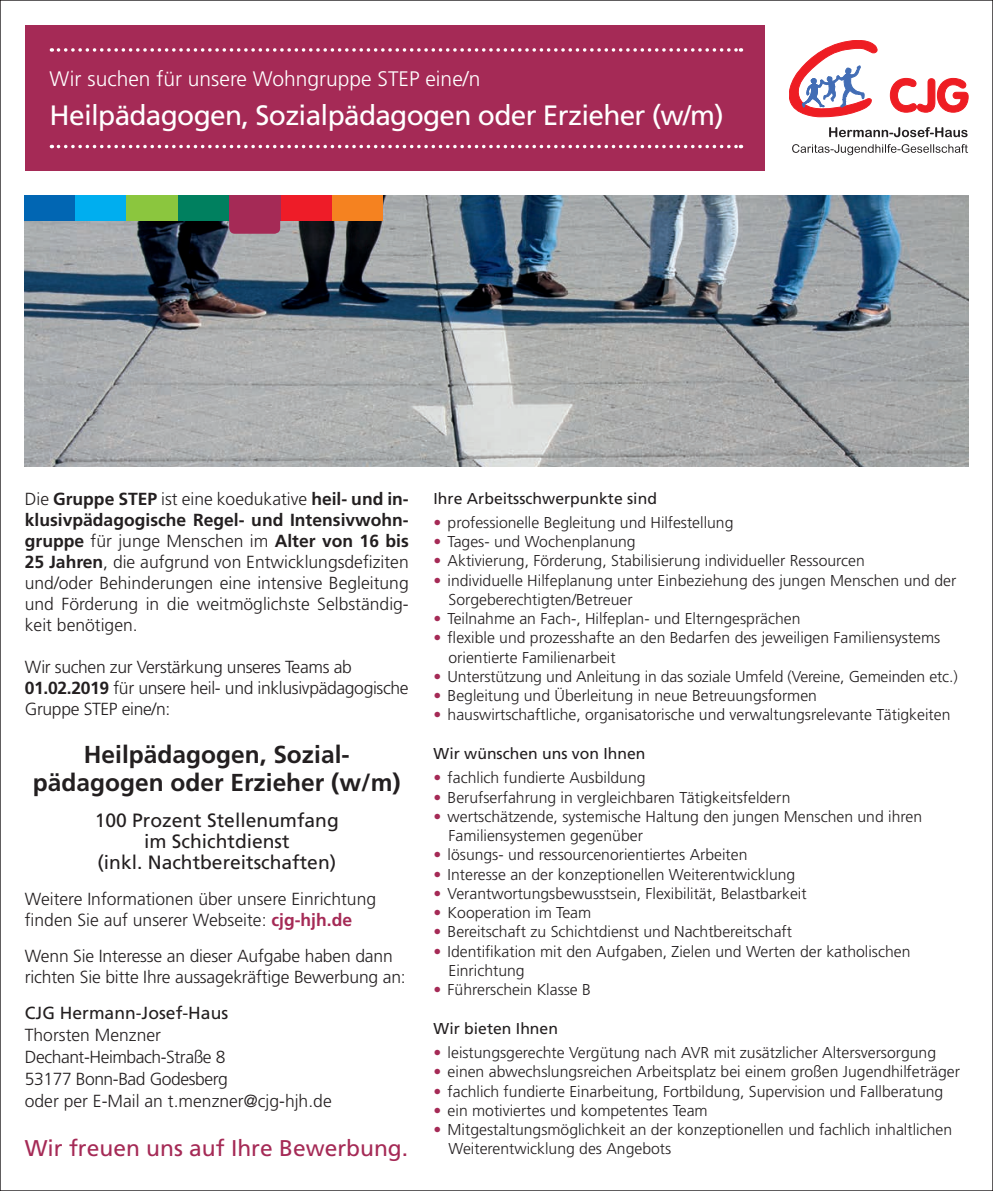
<style>
.page{position:relative;width:993px;height:1191px;background:#fff}
.page>*{position:absolute;margin:0;border:0;box-sizing:border-box;transform-origin:0 0}
.t1{font:28px "Frutiger LT Pro";letter-spacing:-.025em;color:#fff}
.t2{font:700 24.5px/28px "Frutiger LT Pro";color:#231f20;text-align:center}
.t3{font:22.75px "Frutiger LT Pro";color:#a52a56}
.t4{font:300 21px "Frutiger LT Std";color:#fff}
.t5{font:19.25px/21px "Frutiger LT Pro";color:#231f20;text-align:center}
.t6{font:300 17.5px/21px "Frutiger LT Pro";letter-spacing:-.01em;color:#231f20}
.t7{font:17.5px "Frutiger LT Pro";color:#231f20}
.t8{font:300 15.75px/19.2px "Frutiger LT Pro";color:#231f20}
.t9{font:15.75px "Frutiger LT Pro";color:#231f20}
.s1{font-weight:700}
.s2{font-weight:700;color:#a52a56}
.s3{color:#a52a56}
</style>
<div class="page">
<div style="left:25px;top:25px;width:739px;height:145px;background:#a52a56"></div>
<svg style="left:58px;top:48px;width:683px;height:4px"></svg>
<svg style="left:58px;top:145px;width:683px;height:3px"></svg>
<img style="left:25px;top:196px;width:942px;height:271px">
<div style="left:229px;top:196px;width:51px;height:38px;background:#a52a56;border-radius:6px"></div>
<div style="left:331px;top:196px;width:51px;height:25px;background:#f58220"></div>
<div style="left:280px;top:196px;width:51px;height:25px;background:#ee1c28"></div>
<div style="left:25px;top:196px;width:51px;height:25px;background:#0166b3"></div>
<div style="left:76px;top:196px;width:51px;height:25px;background:#00aeef"></div>
<div style="left:127px;top:196px;width:51px;height:25px;background:#8bc63e"></div>
<div style="left:178px;top:196px;width:51px;height:25px;background:#00805f"></div>
<div style="left:229px;top:196px;width:51px;height:25px;background:#a52a56"></div>
<svg style="left:829px;top:127px;width:138px;height:10px"></svg>
<svg style="left:792px;top:144px;width:175px;height:11px"></svg>
<svg style="left:890px;top:78px;width:77px;height:34px"></svg>
<svg style="left:789px;top:40px;width:89px;height:77px"></svg>
<h3 class="t4" style="left:50px;top:67px;width:432px">Wir suchen für unsere Wohngruppe STEP eine/n</h3>
<h1 class="t1" style="left:50px;top:99px;width:675px">Heilpädagogen, Sozialpädagogen oder Erzieher (w/m)</h1>
<p class="t6" style="left:25px;top:488px;width:385px;text-align:justify">Die <span class="s1">Gruppe STEP</span> ist eine koedukative <span class="s1">heil- und in&shy;klusivpädagogische Regel- und Intensivwohn&shy;gruppe</span> für junge Menschen im <span class="s1">Alter von 16 bis 25 Jahren</span>, die aufgrund von Entwicklungsdefiziten und/oder Behinderungen eine intensive Begleitung und Förderung in die weitmöglichste Selbständig&shy;keit benötigen.</p>
<p class="t6" style="left:25px;top:656px;width:385px">Wir suchen zur Verstärkung unseres Teams ab<br><span class="s1">01.02.2019</span> für unsere heil- und inklusivpädagogische<br>Gruppe STEP eine/n:</p>
<h2 class="t2" style="left:33px;top:740px;width:369px">Heilpädagogen, Sozial&shy;pädagogen oder Erzieher (w/m)</h2>
<p class="t5" style="left:95px;top:809px;width:245px">100 Prozent Stellenumfang im Schichtdienst<br>(inkl. Nachtbereitschaften)</p>
<p class="t6" style="left:25px;top:888px;width:353px">Weitere Informationen über unsere Einrichtung finden Sie auf unserer Webseite: <span class="s2">cjg-hjh.de</span></p>
<p class="t6" style="left:25px;top:945px;width:382px">Wenn Sie Interesse an dieser Aufgabe haben dann richten Sie bitte Ihre aussagekräftige Bewerbung an:</p>
<p class="t7" style="left:25px;top:1003px;width:205px">CJG Hermann-Josef-Haus</p>
<p class="t6" style="left:25px;top:1024px;width:308px;line-height:21.9px">Thorsten Menzner<br>Dechant-Heimbach-Straße 8<br>53177 Bonn-Bad Godesberg<br>oder per E-Mail an t.menzner@cjg-hjh.de</p>
<p class="t9" style="left:433px;top:489px;width:225px">Ihre Arbeitsschwerpunkte sind</p>
<p class="t8" style="left:433px;top:513px;width:301px"><span class="s3">•</span> professionelle Begleitung und Hilfestellung</p>
<p class="t8" style="left:433px;top:532px;width:203px"><span class="s3">•</span> Tages- und Wochenplanung</p>
<p class="t8" style="left:433px;top:551px;width:432px"><span class="s3">•</span> Aktivierung, Förderung, Stabilisierung individueller Ressourcen</p>
<p class="t8" style="left:448px;top:570px;width:509px;text-indent:-15px"><span class="s3">•</span> individuelle Hilfeplanung unter Einbeziehung des jungen Menschen und der<br>Sorgeberechtigten/Betreuer</p>
<p class="t8" style="left:433px;top:609px;width:368px"><span class="s3">•</span> Teilnahme an Fach-, Hilfeplan- und Elterngesprächen</p>
<p class="t8" style="left:448px;top:628px;width:493px;text-indent:-15px"><span class="s3">•</span> flexible und prozesshafte an den Bedarfen des jeweiligen Familiensystems orientierte Familienarbeit</p>
<p class="t8" style="left:433px;top:667px;width:525px"><span class="s3">•</span> Unterstützung und Anleitung in das soziale Umfeld (Vereine, Gemeinden etc.)</p>
<p class="t8" style="left:433px;top:686px;width:385px"><span class="s3">•</span> Begleitung und Überleitung in neue Betreuungsformen</p>
<p class="t8" style="left:433px;top:705px;width:518px"><span class="s3">•</span> hauswirtschaftliche, organisatorische und verwaltungsrelevante Tätigkeiten</p>
<p class="t9" style="left:433px;top:744px;width:213px">Wir wünschen uns von Ihnen</p>
<p class="t8" style="left:433px;top:768px;width:213px"><span class="s3">•</span> fachlich fundierte Ausbildung</p>
<p class="t8" style="left:433px;top:787px;width:358px"><span class="s3">•</span> Berufserfahrung in vergleichbaren Tätigkeitsfeldern</p>
<p class="t8" style="left:448px;top:807px;width:475px;text-indent:-15px"><span class="s3">•</span> wertschätzende, systemische Haltung den jungen Menschen und ihren<br>Familiensystemen gegenüber</p>
<p class="t8" style="left:433px;top:845px;width:315px"><span class="s3">•</span> lösungs- und ressourcenorientiertes Arbeiten</p>
<p class="t8" style="left:433px;top:864px;width:363px"><span class="s3">•</span> Interesse an der konzeptionellen Weiterentwicklung</p>
<p class="t8" style="left:433px;top:884px;width:374px"><span class="s3">•</span> Verantwortungsbewusstsein, Flexibilität, Belastbarkeit</p>
<p class="t8" style="left:433px;top:903px;width:159px"><span class="s3">•</span> Kooperation im Team</p>
<p class="t8" style="left:433px;top:922px;width:360px"><span class="s3">•</span> Bereitschaft zu Schichtdienst und Nachtbereitschaft</p>
<p class="t8" style="left:448px;top:941px;width:463px;text-indent:-15px"><span class="s3">•</span> Identifikation mit den Aufgaben, Zielen und Werten der katholischen<br>Einrichtung</p>
<p class="t8" style="left:433px;top:980px;width:159px"><span class="s3">•</span> Führerschein Klasse B</p>
<p class="t9" style="left:433px;top:1019px;width:126px">Wir bieten Ihnen</p>
<p class="t8" style="left:433px;top:1043px;width:504px"><span class="s3">•</span> leistungsgerechte Vergütung nach AVR mit zusätzlicher Altersversorgung</p>
<p class="t8" style="left:433px;top:1062px;width:527px"><span class="s3">•</span> einen abwechslungsreichen Arbeitsplatz bei einem großen Jugendhilfeträger</p>
<p class="t8" style="left:433px;top:1081px;width:511px"><span class="s3">•</span> fachlich fundierte Einarbeitung, Fortbildung, Supervision und Fallberatung</p>
<p class="t8" style="left:433px;top:1100px;width:275px"><span class="s3">•</span> ein motiviertes und kompetentes Team</p>
<p class="t8" style="left:433px;top:1120px;width:520px"><span class="s3">•</span> Mitgestaltungsmöglichkeit an der konzeptionellen und fachlich inhaltlichen</p>
<h3 class="t3" style="left:25px;top:1134px;width:385px">Wir freuen uns auf Ihre Bewerbung.</h3>
<p class="t8" style="left:448px;top:1139px;width:224px">Weiterentwicklung des Angebots</p>
</div>
